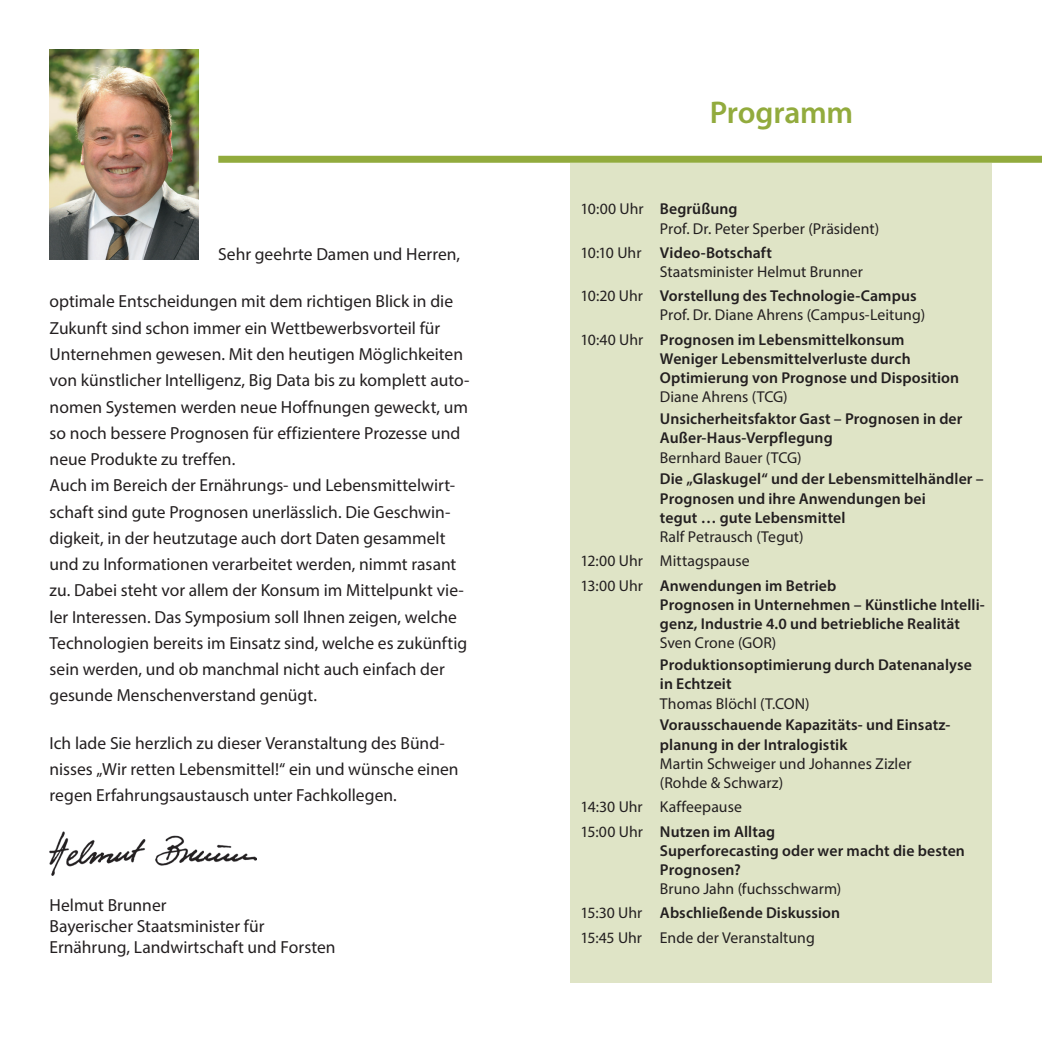
<style>
.page{position:relative;width:1042px;height:1042px;background:#fff}
.page>*{position:absolute;margin:0;border:0;box-sizing:border-box;transform-origin:0 0}
.t1{font:600 31.5px "Myriad Pro";letter-spacing:-.01em;color:#92ab3d}
.t2{font:17.5px/26.2px "Myriad Pro";color:#231f20}
.t3{font:600 15.75px/19.2px "Myriad Pro";letter-spacing:.005em;color:#231f20}
.t4{font:15.75px/24.2px "Myriad Pro";letter-spacing:.005em;color:#231f20}
.s1{font-weight:600}
.s2{font-weight:400}
</style>
<div class="page">
<img style="left:50px;top:831px;width:207px;height:45px">
<div style="left:570px;top:163px;width:422px;height:819px;background:#dfe4c6"></div>
<div style="left:218px;top:156px;width:824px;height:7px;background:#92ab3d"></div>
<img style="left:50px;top:50px;width:148px;height:210px">
<p class="t2" style="left:218px;top:241px;width:243px">Sehr geehrte Damen und Herren,</p>
<p class="t2" style="left:50px;top:288px;width:421px">optimale Entscheidungen mit dem richtigen Blick in die Zukunft sind schon immer ein Wettbewerbsvorteil für Unternehmen gewesen. Mit den heutigen Möglichkeiten von künstlicher Intelligenz, Big Data bis zu komplett auto&shy;nomen Systemen werden neue Hoffnungen geweckt, um so noch bessere Prognosen für effizientere Prozesse und neue Produkte zu treffen.<br>Auch im Bereich der Ernährungs- und Lebensmittelwirt&shy;schaft sind gute Prognosen unerlässlich. Die Geschwin&shy;digkeit, in der heutzutage auch dort Daten gesammelt und zu Informationen verarbeitet werden, nimmt rasant zu. Dabei steht vor allem der Konsum im Mittelpunkt vie&shy;ler Interessen. Das Symposium soll Ihnen zeigen, welche Technologien bereits im Einsatz sind, welche es zukünftig sein werden, und ob manchmal nicht auch einfach der gesunde Menschenverstand genügt.</p>
<p class="t2" style="left:50px;top:729px;width:410px">Ich lade Sie herzlich zu dieser Veranstaltung des Bünd&shy;nisses „Wir retten Lebensmittel!“ ein und wünsche einen regen Erfahrungsaustausch unter Fachkollegen.</p>
<p class="t2" style="left:50px;top:894px;width:287px;line-height:21px">Helmut Brunner<br>Bayerischer Staatsminister für<br>Ernährung, Landwirtschaft und Forsten</p>
<h1 class="t1" style="left:710px;top:93px;width:145px">Programm</h1>
<p class="t4" style="left:660px;top:199px;width:221px;line-height:19.2px;text-indent:-79px">10:00 Uhr <span class="s1">Begrüßung<br></span>Prof. Dr. Peter Sperber (Präsident)</p>
<p class="t4" style="left:660px;top:243px;width:205px;line-height:19.2px;text-indent:-79px">10:10 Uhr <span class="s1">Video-Botschaft<br></span>Staatsminister Helmut Brunner</p>
<p class="t4" style="left:660px;top:286px;width:267px;line-height:19.2px;text-indent:-79px">10:20 Uhr <span class="s1">Vorstellung des Technologie-Campus<br></span>Prof. Dr. Diane Ahrens (Campus-Leitung)</p>
<p class="t3" style="left:660px;top:329px;width:301px;text-indent:-79px"><span class="s2">10:40 Uhr</span> Prognosen im Lebensmittelkonsum<br>Weniger Lebensmittelverluste durch<br>Optimierung von Prognose und Disposition</p>
<p class="t4" style="left:660px;top:385px;width:129px">Diane Ahrens (TCG)</p>
<p class="t3" style="left:660px;top:409px;width:304px">Unsicherheitsfaktor Gast – Prognosen in der<br>Außer-Haus-Verpflegung</p>
<p class="t4" style="left:660px;top:445px;width:143px">Bernhard Bauer (TCG)</p>
<p class="t3" style="left:660px;top:469px;width:325px">Die „Glaskugel“ und der Lebensmittelhändler –<br>Prognosen und ihre Anwendungen bei<br>tegut … gute Lebensmittel</p>
<p class="t4" style="left:580px;top:524px;width:257px;text-indent:79px">Ralf Petrausch (Tegut)<br>12:00 Uhr Mittagspause<br>13:00 Uhr <span class="s1">Anwendungen im Betrieb</span></p>
<p class="t3" style="left:660px;top:594px;width:326px">Prognosen in Unternehmen – Künstliche Intelli&shy;genz, Industrie 4.0 und betriebliche Realität</p>
<p class="t4" style="left:660px;top:631px;width:118px">Sven Crone (GOR)</p>
<p class="t3" style="left:660px;top:655px;width:313px">Produktionsoptimierung durch Datenanalyse in Echtzeit</p>
<p class="t4" style="left:660px;top:691px;width:151px">Thomas Blöchl (T.CON)</p>
<p class="t3" style="left:660px;top:715px;width:292px">Vorausschauende Kapazitäts- und Einsatz&shy;planung in der Intralogistik</p>
<p class="t4" style="left:660px;top:753px;width:253px;line-height:19.2px">Martin Schweiger und Johannes Zizler (Rohde &amp; Schwarz)</p>
<p class="t4" style="left:580px;top:794px;width:196px">14:30 Uhr Kaffeepause<br>15:00 Uhr <span class="s1">Nutzen im Alltag</span></p>
<p class="t3" style="left:660px;top:840px;width:306px">Superforecasting oder wer macht die besten<br>Prognosen?</p>
<p class="t4" style="left:580px;top:876px;width:262px;text-align:justify;text-indent:79px">Bruno Jahn (fuchsschwarm)<br>15:30 Uhr <span class="s1">Abschließende Diskussion </span>15:45 Uhr Ende der Veranstaltung</p>
</div>
